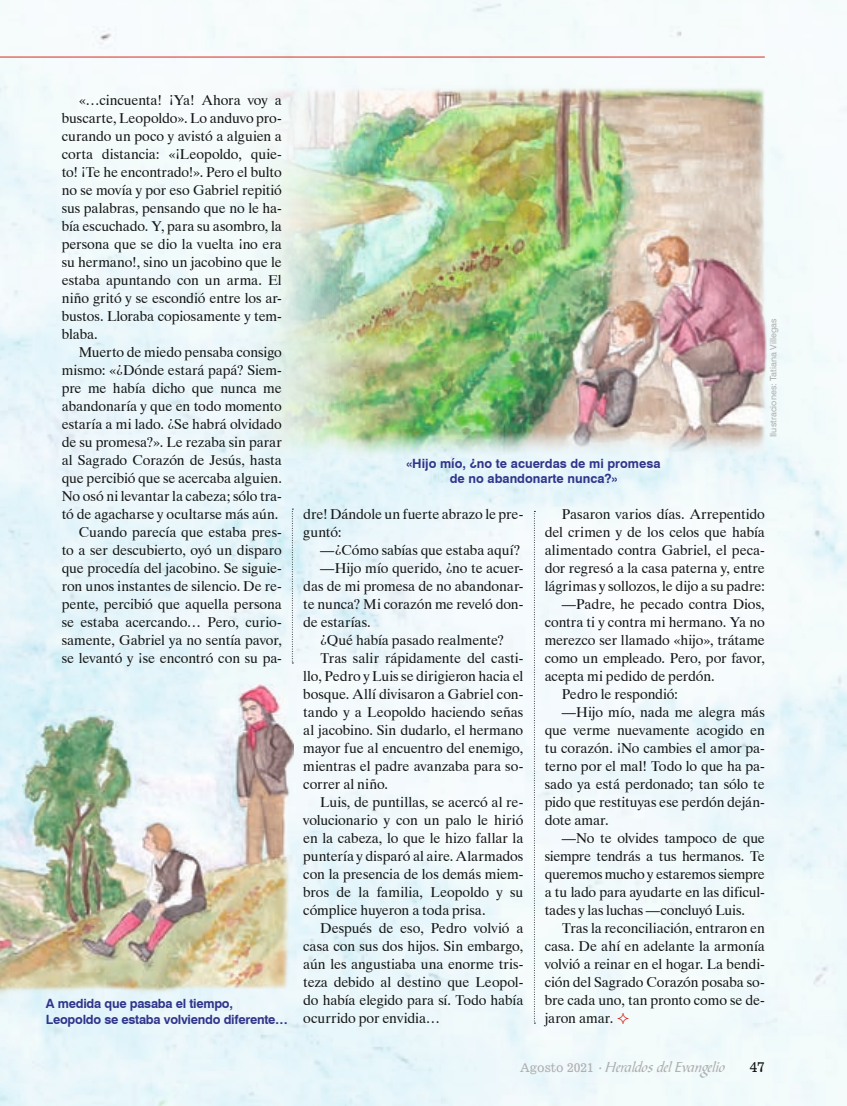
<style>
.page{position:relative;width:847px;height:1106px;background:#fff}
.page>*{position:absolute;margin:0;border:0;box-sizing:border-box;transform-origin:0 0}
.t1{font:15px "Bible Scr T";color:#afb0b0}
.t2{font:14.25px/18px "Dutch 801 BT";letter-spacing:-.01em;color:#151616;text-align:justify}
.t3{font:14.25px "Dutch 801 BT";letter-spacing:.01em;color:#151616}
.t4{font:13.5px "News 701 BT Roman A";color:#151616}
.t5{font:700 12.75px/15.3px "Swiss 721 BT";letter-spacing:-.02em;color:#31358b}
.t6{font:700 12.75px/15.3px "Swiss 721 BT";color:#31358b;text-align:center}
.t7{font:9px "Swiss 721 BT";letter-spacing:.005em;color:#afb0b0}
.s1{font-family:"News 701 BT Roman A";font-size:12px}
</style>
<div class="page">
<img style="left:0;top:0;width:846px;height:1106px">
<img style="left:0;top:492px;width:293px;height:512px">
<img style="left:247px;top:81px;width:521px;height:403px">
<hr style="left:0;top:57px;width:764px;height:1px;background:#db2b1e">
<svg style="left:292px;top:509px;width:1px;height:154px"></svg>
<svg style="left:533px;top:511px;width:2px;height:512px"></svg>
<svg style="left:617px;top:1012px;width:11px;height:11px"></svg>
<p class="t2" style="left:62px;top:91px;width:221px;text-indent:17px">«…cincuenta! ¡Ya! Ahora voy a buscarte, Leopoldo». Lo anduvo pro&shy;curando un poco y avistó a alguien a corta distancia: «¡Leopoldo, quie&shy;to! ¡Te he encontrado!». Pero el bulto no se movía y por eso Gabriel repitió sus palabras, pensando que no le ha&shy;bía escuchado. Y, para su asombro, la persona que se dio la vuelta ¡no era su hermano!, sino un jacobino que le estaba apuntando con un arma. El niño gritó y se escondió entre los ar&shy;bustos. Lloraba copiosamente y tem&shy;blaba.</p>
<p class="t2" style="left:62px;top:343px;width:222px;text-align:right">Muerto de miedo pensaba consigo mismo: «¿Dónde estará papá? Siem&shy;pre me había dicho que nunca me abandonaría y que en todo momento estaría a mi lado. ¿Se habrá olvidado de su promesa?». Le rezaba sin parar al Sagrado Corazón de Jesús, hasta que percibió que se acercaba alguien.<br>No osó ni levantar la cabeza; sólo tra&shy;tó de agacharse y ocultarse más aún.<br>Cuando parecía que estaba pres-<br>to a ser descubierto, oyó un disparo que procedía del jacobino. Se siguie&shy;ron unos instantes de silencio. De re&shy;pente, percibió que aquella persona se estaba acercando… Pero, curio&shy;samente, Gabriel ya no sentía pavor, se levantó y ¡se encontró con su pa-</p>
<p class="t5" style="left:46px;top:995px;width:243px">A medida que pasaba el tiempo,<br>Leopoldo se estaba volviendo diferente…</p>
<p class="t6" style="left:406px;top:455px;width:255px">«Hijo mío, ¿no te acuerdas de mi promesa de no abandonarte nunca?»</p>
<p class="t7" style="left:767px;top:437px;width:120px;rotate:-90deg">Ilustraciones: Tatiana Villegas</p>
<p class="t2" style="left:303px;top:505px;width:221px">dre! Dándole un fuerte abrazo le pre&shy;guntó:</p>
<p class="t2" style="left:320px;top:541px;width:202px">—¿Cómo sabías que estaba aquí?</p>
<p class="t2" style="left:320px;top:559px;width:204px">—Hijo mío querido, ¿no te acuer-</p>
<p class="t2" style="left:303px;top:577px;width:221px">das de mi promesa de no abandonar-</p>
<p class="t2" style="left:303px;top:595px;width:221px">te nunca? Mi corazón me reveló don-</p>
<p class="t2" style="left:303px;top:613px;width:69px">de estarías.</p>
<p class="t2" style="left:320px;top:631px;width:185px">¿Qué había pasado realmente?</p>
<p class="t2" style="left:320px;top:649px;width:204px">Tras salir rápidamente del casti-</p>
<p class="t2" style="left:303px;top:667px;width:221px">llo, Pedro y Luis se dirigieron hacia el</p>
<p class="t2" style="left:303px;top:685px;width:221px">bosque. Allí divisaron a Gabriel con-</p>
<p class="t2" style="left:303px;top:703px;width:221px">tando y a Leopoldo haciendo señas</p>
<p class="t2" style="left:303px;top:721px;width:221px">al jacobino. Sin dudarlo, el hermano</p>
<p class="t2" style="left:303px;top:739px;width:221px">mayor fue al encuentro del enemigo,</p>
<p class="t2" style="left:303px;top:757px;width:221px">mientras el padre avanzaba para so-</p>
<p class="t3" style="left:303px;top:775px;width:86px">correr al niño.</p>
<p class="t2" style="left:320px;top:793px;width:204px">Luis, de puntillas, se acercó al re-</p>
<p class="t2" style="left:303px;top:811px;width:222px">volucionario y con un palo le hirió</p>
<p class="t2" style="left:303px;top:829px;width:221px">en la cabeza, lo que le hizo fallar la</p>
<p class="t2" style="left:303px;top:847px;width:221px">puntería y disparó al aire. Alarmados</p>
<p class="t2" style="left:303px;top:865px;width:221px">con la presencia de los demás miem-</p>
<p class="t2" style="left:303px;top:883px;width:221px">bros de la familia, Leopoldo y su</p>
<p class="t2" style="left:303px;top:901px;width:184px">cómplice huyeron a toda prisa.</p>
<p class="t2" style="left:320px;top:919px;width:204px">Después de eso, Pedro volvió a</p>
<p class="t2" style="left:303px;top:937px;width:221px">casa con sus dos hijos. Sin embargo,</p>
<p class="t2" style="left:303px;top:955px;width:221px">aún les angustiaba una enorme tris-</p>
<p class="t2" style="left:303px;top:973px;width:221px">teza debido al destino que Leopol-</p>
<p class="t2" style="left:303px;top:991px;width:221px">do había elegido para sí. Todo había</p>
<p class="t2" style="left:303px;top:1009px;width:138px">ocurrido por envidia…</p>
<p class="t2" style="left:561px;top:505px;width:204px">Pasaron varios días. Arrepentido</p>
<p class="t2" style="left:544px;top:523px;width:222px">del crimen y de los celos que había</p>
<p class="t2" style="left:544px;top:541px;width:221px">alimentado contra Gabriel, el peca-</p>
<p class="t2" style="left:544px;top:559px;width:221px">dor regresó a la casa paterna y, entre</p>
<p class="t2" style="left:544px;top:577px;width:221px">lágrimas y sollozos, le dijo a su padre:</p>
<p class="t2" style="left:561px;top:595px;width:204px">—Padre, he pecado contra Dios,</p>
<p class="t2" style="left:544px;top:613px;width:221px">contra ti y contra mi hermano. Ya no</p>
<p class="t2" style="left:544px;top:631px;width:221px">merezco ser llamado «hijo», trátame</p>
<p class="t2" style="left:544px;top:649px;width:221px">como un empleado. Pero, por favor,</p>
<p class="t2" style="left:544px;top:667px;width:171px">acepta mi pedido de perdón.</p>
<p class="t2" style="left:561px;top:685px;width:118px">Pedro le respondió:</p>
<p class="t2" style="left:561px;top:703px;width:204px">—Hijo mío, nada me alegra más</p>
<p class="t2" style="left:544px;top:721px;width:221px">que verme nuevamente acogido en</p>
<p class="t2" style="left:544px;top:739px;width:221px">tu corazón. ¡No cambies el amor pa-</p>
<p class="t2" style="left:544px;top:757px;width:221px">terno por el mal! Todo lo que ha pa-</p>
<p class="t2" style="left:544px;top:775px;width:221px">sado ya está perdonado; tan sólo te</p>
<p class="t2" style="left:544px;top:793px;width:221px">pido que restituyas ese perdón deján-</p>
<p class="t2" style="left:544px;top:811px;width:65px">dote amar.</p>
<p class="t2" style="left:561px;top:829px;width:204px">—No te olvides tampoco de que</p>
<p class="t2" style="left:544px;top:847px;width:221px">siempre tendrás a tus hermanos. Te</p>
<p class="t2" style="left:544px;top:865px;width:221px">queremos mucho y estaremos siempre</p>
<p class="t2" style="left:544px;top:883px;width:221px">a tu lado para ayudarte en las dificul-</p>
<p class="t2" style="left:544px;top:901px;width:202px">tades y las luchas —concluyó Luis.</p>
<p class="t2" style="left:561px;top:919px;width:204px">Tras la reconciliación, entraron en</p>
<p class="t2" style="left:544px;top:937px;width:221px">casa. De ahí en adelante la armonía</p>
<p class="t2" style="left:544px;top:955px;width:221px">volvió a reinar en el hogar. La bendi-</p>
<p class="t2" style="left:544px;top:973px;width:221px">ción del Sagrado Corazón posaba so-</p>
<p class="t2" style="left:544px;top:991px;width:221px">bre cada uno, tan pronto como se de-</p>
<p class="t2" style="left:544px;top:1009px;width:70px">jaron amar.</p>
<p class="t1" style="left:520px;top:1057px;width:206px"><span class="s1">Agosto 2021</span> <sub>·</sub> Heraldos del Evangelio</p>
<p class="t4" style="left:749px;top:1058px;width:17px">47</p>
</div>
